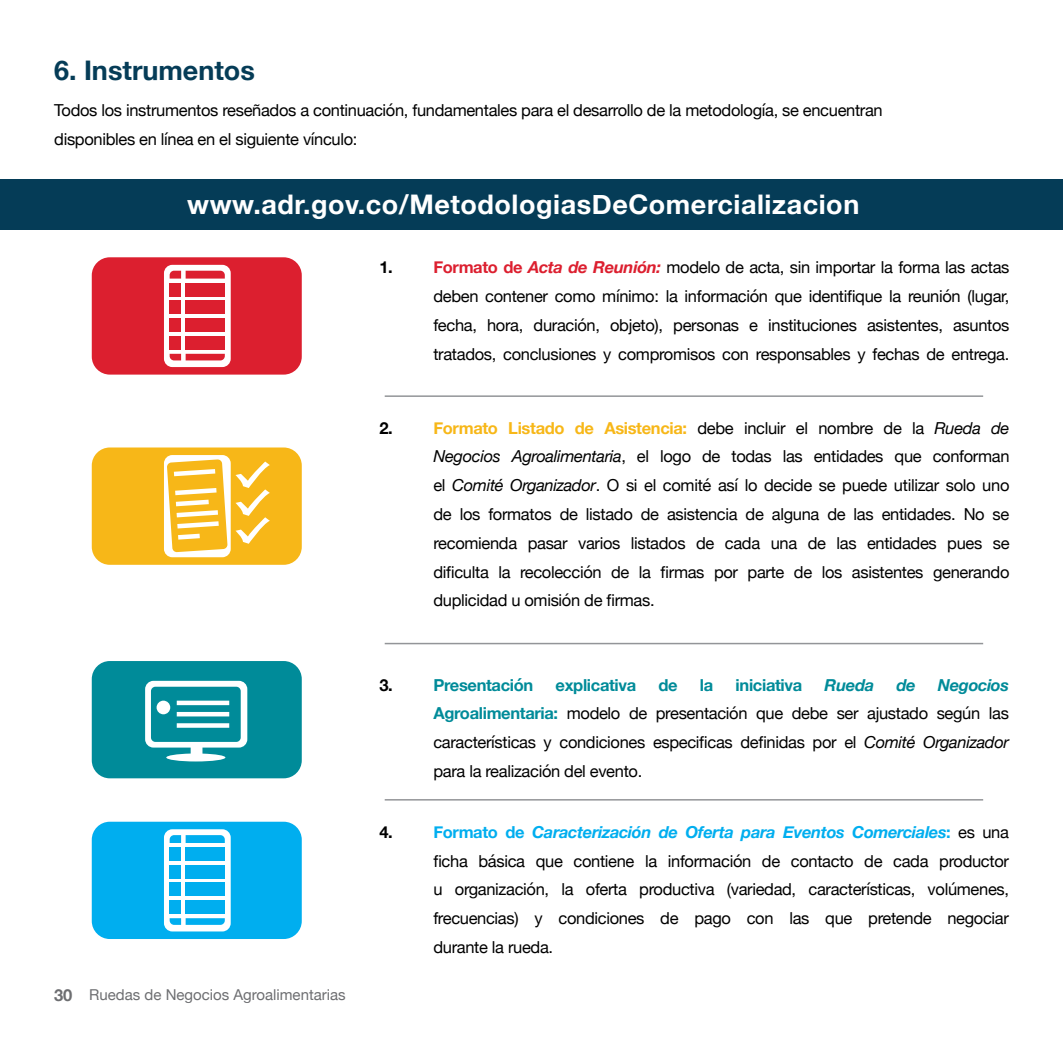
<style>
.page{position:relative;width:1063px;height:1063px;background:#fff}
.page>*{position:absolute;margin:0;border:0;box-sizing:border-box;transform-origin:0 0}
.t1{font:700 27px "Helvetica Neue";letter-spacing:.02em;color:#fff}
.t2{font:700 27px "Helvetica Neue";color:#053c57}
.t3{font:16.5px/28.8px "Helvetica Neue";letter-spacing:-.02em;color:#000;text-align:justify}
.t4{font:700 16.5px "Helvetica Neue";letter-spacing:-.02em;color:#008b99}
.t5{font:700 16.5px "Helvetica Neue";color:#000}
.t6{font:italic 700 16.5px "Helvetica Neue";letter-spacing:-.02em;color:#008b99}
.t7{font:15px "Helvetica Neue";color:#6d6e71}
.s1{font-weight:700;color:#dc1f2f}
.s2{font-weight:700;font-style:italic;color:#dc1f2f}
.s3{font-weight:700;color:#f7b718}
.s4{font-style:italic}
.s5{font-weight:700;font-style:italic;color:#008b99}
.s6{font-weight:700;color:#008b99}
.s7{font-weight:700;font-size:16.5px}
.s8{font-weight:700;color:#00aeef}
.s9{font-weight:700;font-style:italic;color:#00aeef}
</style>
<div class="page">
<hr style="left:385px;top:395px;width:598px;height:2px;background:#939598">
<hr style="left:385px;top:643px;width:598px;height:1px;background:#939598">
<hr style="left:385px;top:799px;width:598px;height:2px;background:#939598">
<div style="left:0;top:179px;width:1063px;height:50px;background:#053c57"></div>
<svg style="left:92px;top:257px;width:210px;height:118px;background:#e1404e"></svg>
<div style="left:186px;top:301px;width:39px;height:13px;background:#dc1f2f"></div>
<div style="left:186px;top:318px;width:39px;height:14px;background:#dc1f2f"></div>
<svg style="left:92px;top:822px;width:210px;height:117px;background:#25b9f1"></svg>
<div style="left:186px;top:865px;width:39px;height:13px;background:#00aeef"></div>
<div style="left:186px;top:883px;width:39px;height:13px;background:#00aeef"></div>
<svg style="left:92px;top:448px;width:210px;height:117px;background:#f8c23e"></svg>
<svg style="left:92px;top:661px;width:210px;height:117px;background:#229aa6"></svg>
<h1 class="t2" style="left:54px;top:49px;width:202px">6. Instrumentos</h1>
<p class="t3" style="left:54px;top:97px;width:830px">Todos los instrumentos reseñados a continuación, fundamentales para el desarrollo de la metodología, se encuentran disponibles en línea en el siguiente vínculo:</p>
<h1 class="t1" style="left:187px;top:183px;width:674px">www.adr.gov.co/MetodologiasDeComercializacion</h1>
<p class="t5" style="left:379px;top:255px;width:15px">1.</p>
<p class="t3" style="left:433px;top:254px;width:578px"><span class="s1">Formato de</span> <span class="s2">Acta de Reunión:</span> modelo de acta, sin importar la forma las actas deben contener como mínimo: la información que identifique la reunión (lugar, fecha, hora, duración, objeto), personas e instituciones asistentes, asuntos tratados, conclusiones y compromisos con responsables y fechas de entrega.</p>
<p class="t5" style="left:379px;top:415px;width:15px">2.</p>
<p class="t3" style="left:433px;top:414px;width:578px"><span class="s3">Formato Listado de Asistencia:</span> debe incluir el nombre de la <span class="s4">Rueda de Negocios Agroalimentaria</span>, el logo de todas las entidades que conforman el <span class="s4">Comité Organizador</span>. O si el comité así lo decide se puede utilizar solo uno de los formatos de listado de asistencia de alguna de las entidades. No se recomienda pasar varios listados de cada una de las entidades pues se dificulta la recolección de la firmas por parte de los asistentes generando duplicidad u omisión de firmas.</p>
<p class="t5" style="left:379px;top:672px;width:15px">3.</p>
<p class="t4" style="left:433px;top:672px;width:101px">Presentación</p>
<p class="t4" style="left:556px;top:672px;width:82px">explicativa</p>
<p class="t4" style="left:659px;top:672px;width:21px">de</p>
<p class="t4" style="left:700px;top:672px;width:15px">la</p>
<p class="t4" style="left:736px;top:672px;width:68px">iniciativa</p>
<p class="t6" style="left:825px;top:672px;width:51px">Rueda</p>
<p class="t6" style="left:896px;top:672px;width:21px">de</p>
<p class="t3" style="left:433px;top:671px;width:577px;text-indent:505px"><span class="s5">Negocios </span><span class="s6">Agroalimentaria:</span> modelo de presentación que debe ser ajustado según las características y condiciones especificas definidas por el <span class="s4">Comité Organizador </span>para la realización del evento.</p>
<p class="t7" style="left:54px;top:984px;width:293px"><span class="s7">30</span> Ruedas de Negocios Agroalimentarias</p>
<p class="t5" style="left:379px;top:819px;width:15px">4.</p>
<p class="t3" style="left:433px;top:818px;width:577px"><span class="s8">Formato de</span> <span class="s9">Caracterización de Oferta para Eventos Comerciales</span><span class="s8">:</span> es una ficha básica que contiene la información de contacto de cada productor u organización, la oferta productiva (variedad, características, volúmenes, frecuencias) y condiciones de pago con las que pretende negociar durante la rueda.</p>
</div>
